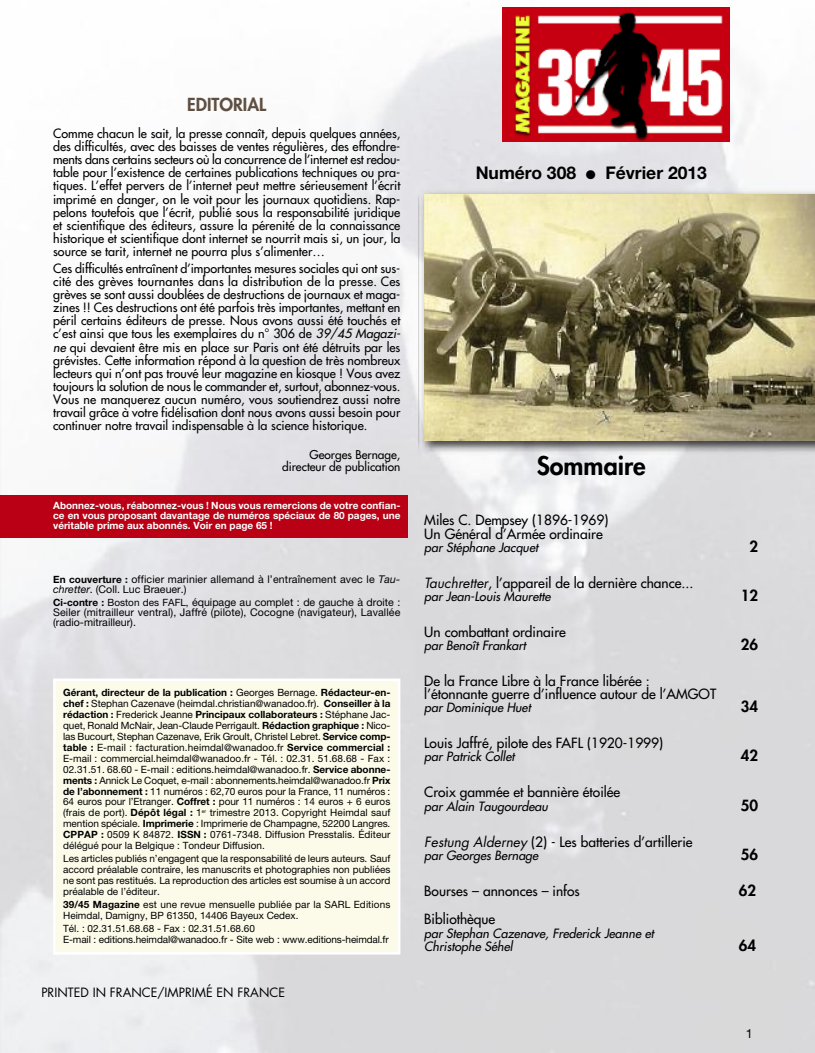
<style>
.page{position:relative;width:815px;height:1053px;background:#fff}
.page>*{position:absolute;margin:0;border:0;box-sizing:border-box;transform-origin:0 0}
.t1{font:800 25px "Futura";color:#000}
.t2{font:700 17.5px "Helvetica Neue";color:#000}
.t3{font:800 17.5px "Futura";color:#5f4f43}
.t4{font:800 15px "Futura";color:#000}
.t5{font:13.75px/13.1px "Futura";color:#000}
.t6{font:12.5px/13.1px "Futura";color:#000;text-align:justify}
.t7{font:italic 12.5px/13.1px "Futura";color:#000}
.t8{font:12.5px "Futura";color:#000}
.t9{font:12.5px "Helvetica Neue";color:#000}
.t10{font:11.88px/12.5px "Futura";color:#000;text-align:right}
.t11{font:10.62px/10px "Helvetica Neue";letter-spacing:.01em;color:#000}
.t12{font:10px/11px "Helvetica Neue";color:#000;text-align:justify}
.t13{font:700 10px/10px "Helvetica Neue";color:#fff;text-align:justify}
.s1{font-style:italic}
.s2{font-weight:700;font-size:10px}
.s3{font-size:10px}
.s4{font-weight:700}
</style>
<div class="page">
<img style="left:0;top:7px;width:815px;height:1045px">
<div style="left:56px;top:681px;width:342px;height:271px;background:#fcfbea"></div>
<img style="left:418px;top:188px;width:397px;height:268px">
<img style="left:424px;top:194px;width:391px;height:246px">
<img style="left:503px;top:7px;width:227px;height:134px">
<div style="left:0;top:495px;width:408px;height:42px;background:#ba0014"></div>
<h2 class="t3" style="left:187px;top:96px;width:80px">EDITORIAL</h2>
<p class="t6" style="left:53px;top:127px;width:349px">Comme chacun le sait, la presse connaît, depuis quelques années, des difficultés, avec des baisses de ventes régulières, des effondre&shy;ments dans certains secteurs où la concurrence de l’internet est redou&shy;table pour l’existence de certaines publications techniques ou pra&shy;tiques. L’effet pervers de l’internet peut mettre sérieusement l’écrit imprimé en danger, on le voit pour les journaux quotidiens. Rap&shy;pelons toutefois que l’écrit, publié sous la responsabilité juridique et scientifique des éditeurs, assure la pérenité de la connaissance historique et scientifique dont internet se nourrit mais si, un jour, la source se tarit, internet ne pourra plus s’alimenter…</p>
<p class="t6" style="left:53px;top:262px;width:349px">Ces difficultés entraînent d’importantes mesures sociales qui ont sus&shy;cité des grèves tournantes dans la distribution de la presse. Ces grèves se sont aussi doublées de destructions de journaux et maga&shy;zines !! Ces destructions ont été parfois très importantes, mettant en péril certains éditeurs de presse. Nous avons aussi été touchés et c’est ainsi que tous les exemplaires du n° 306 de <span class="s1">39/45 Magazi&shy;ne</span> qui devaient être mis en place sur Paris ont été détruits par les grévistes. Cette information répond à la question de très nombreux lecteurs qui n’ont pas trouvé leur magazine en kiosque ! Vous avez toujours la solution de nous le commander et, surtout, abonnez-vous.<br>Vous ne manquerez aucun numéro, vous soutiendrez aussi notre travail grâce à votre fidélisation dont nous avons aussi besoin pour continuer notre travail indispensable à la science historique.</p>
<p class="t10" style="left:282px;top:449px;width:120px">Georges Bernage, directeur de publication</p>
<p class="t13" style="left:53px;top:501px;width:349px">Abonnez-vous, réabonnez-vous ! Nous vous remercions de votre confian&shy;ce en vous proposant davantage de numéros spéciaux de 80 pages, une véritable prime aux abonnés. Voir en page 65 !</p>
<p class="t11" style="left:53px;top:575px;width:349px"><span class="s2">En couverture :</span> officier marinier allemand à l’entraînement avec le <span class="s1">Tau&shy;chretter</span>. (Coll. Luc Braeuer.)</p>
<p class="t11" style="left:53px;top:598px;width:349px;text-align:justify"><span class="s2">Ci-contre :</span> <span class="s3">Boston des FAFL,</span> équipage au complet : de gauche à droite :<br>Seiler (mitrailleur ventral), Jaffré (pilote), Cocogne (navigateur), Lavallée (radio-mitrailleur).</p>
<p class="t12" style="left:63px;top:687px;width:329px"><span class="s4">Gérant, directeur de la publication :</span> Georges Bernage. <span class="s4">Rédacteur-en&shy;chef :</span> Stephan Cazenave (heimdal.christian@wanadoo.fr). <span class="s4">Conseiller à la rédaction :</span> Frederick Jeanne <span class="s4">Principaux collaborateurs :</span> Stéphane Jac&shy;quet, Ronald McNair, Jean-Claude Perrigault. <span class="s4">Rédaction graphique :</span> Nico&shy;las Bucourt, Stephan Cazenave, Erik Groult, Christel Lebret. <span class="s4">Service comp&shy;table :</span> E-mail : facturation.heimdal@wanadoo.fr <span class="s4">Service commercial :<br></span>E-mail : commercial.heimdal@wanadoo.fr - Tél. : 02.31. 51.68.68 - Fax :<br>02.31.51. 68.60 - E-mail : editions.heimdal@wanadoo.fr. <span class="s4">Service abonne&shy;ments :</span> Annick Le Coquet, e-mail : abonnements.heimdal@wanadoo.fr <span class="s4">Prix de l’abonnement :</span> 11 numéros : 62,70 euros pour la France, 11 numéros :<br>64 euros pour l’Etranger. <span class="s4">Coffret :</span> pour 11 numéros : 14 euros + 6 euros (frais de port). <span class="s4">Dépôt légal :</span> 1<sup>er</sup> trimestre 2013. Copyright Heimdal sauf mention spéciale. <span class="s4">Imprimerie</span> : Imprimerie de Champagne, 52200 Langres.<br><span class="s4">CPPAP :</span> 0509 K 84872. <span class="s4">ISSN :</span> 0761-7348. Diffusion Presstalis. Éditeur délégué pour la Belgique : Tondeur Diffusion.</p>
<p class="t12" style="left:63px;top:854px;width:329px">Les articles publiés n’engagent que la responsabilité de leurs auteurs. Sauf accord préalable contraire, les manuscrits et photographies non publiées ne sont pas restitués. La reproduction des articles est soumise à un accord préalable de l’éditeur.</p>
<p class="t12" style="left:63px;top:899px;width:329px"><span class="s4">39/45 Magazine</span> est une revue mensuelle publiée par la SARL Editions<br>Heimdal, Damigny, BP 61350, 14406 Bayeux Cedex.</p>
<p class="t12" style="left:63px;top:923px;width:327px">Tél. : 02.31.51.68.68 - Fax : 02.31.51.68.60<br>E-mail : editions.heimdal@wanadoo.fr - Site web : www.editions-heimdal.fr</p>
<p class="t8" style="left:41px;top:986px;width:245px">PRINTED IN FRANCE/IMPRIMÉ EN FRANCE</p>
<h2 class="t2" style="left:476px;top:166px;width:233px">Numéro 308 ● Février 2013</h2>
<h1 class="t1" style="left:537px;top:454px;width:111px">Sommaire</h1>
<h3 class="t5" style="left:424px;top:514px;width:186px">Miles C. Dempsey (1896-1969)<br>Un Général d’Armée ordinaire</h3>
<p class="t7" style="left:424px;top:541px;width:115px">par Stéphane Jacquet</p>
<h3 class="t4" style="left:750px;top:539px;width:10px">2</h3>
<h3 class="t5" style="left:424px;top:577px;width:271px"><span class="s1">Tauchretter</span>, l’appareil de la dernière chance...</h3>
<p class="t7" style="left:424px;top:590px;width:128px">par Jean-Louis Maurette</p>
<h3 class="t4" style="left:741px;top:588px;width:19px">12</h3>
<h3 class="t5" style="left:424px;top:626px;width:143px">Un combattant ordinaire</h3>
<p class="t7" style="left:424px;top:639px;width:103px">par Benoît Frankart</p>
<h3 class="t4" style="left:741px;top:637px;width:19px">26</h3>
<h3 class="t5" style="left:424px;top:675px;width:293px">De la France Libre à la France libérée : l’étonnante guerre d’influence autour de l’AMGOT</h3>
<p class="t7" style="left:424px;top:702px;width:108px">par Dominique Huet</p>
<h3 class="t4" style="left:741px;top:699px;width:19px">34</h3>
<h3 class="t5" style="left:424px;top:737px;width:240px">Louis Jaffré, pilote des FAFL (1920-1999)</h3>
<p class="t7" style="left:424px;top:751px;width:92px">par Patrick Collet</p>
<h3 class="t4" style="left:741px;top:748px;width:19px">42</h3>
<h3 class="t5" style="left:424px;top:786px;width:198px">Croix gammée et bannière étoilée</h3>
<p class="t7" style="left:424px;top:800px;width:125px">par Alain Taugourdeau</p>
<h3 class="t4" style="left:741px;top:797px;width:19px">50</h3>
<h3 class="t5" style="left:424px;top:835px;width:270px"><span class="s1">Festung Alderney</span> (2) - Les batteries d’artillerie</h3>
<p class="t7" style="left:424px;top:849px;width:116px">par Georges Bernage</p>
<h3 class="t4" style="left:741px;top:846px;width:19px">56</h3>
<h3 class="t5" style="left:424px;top:885px;width:157px">Bourses – annonces – infos</h3>
<h3 class="t4" style="left:739px;top:882px;width:19px">62</h3>
<h3 class="t5" style="left:424px;top:913px;width:73px">Bibliothèque</h3>
<p class="t7" style="left:424px;top:927px;width:231px">par Stephan Cazenave, Frederick Jeanne et<br>Christophe Séhel</p>
<h3 class="t4" style="left:739px;top:937px;width:19px">64</h3>
<p class="t9" style="left:746px;top:1028px;width:8px">1</p>
</div>
